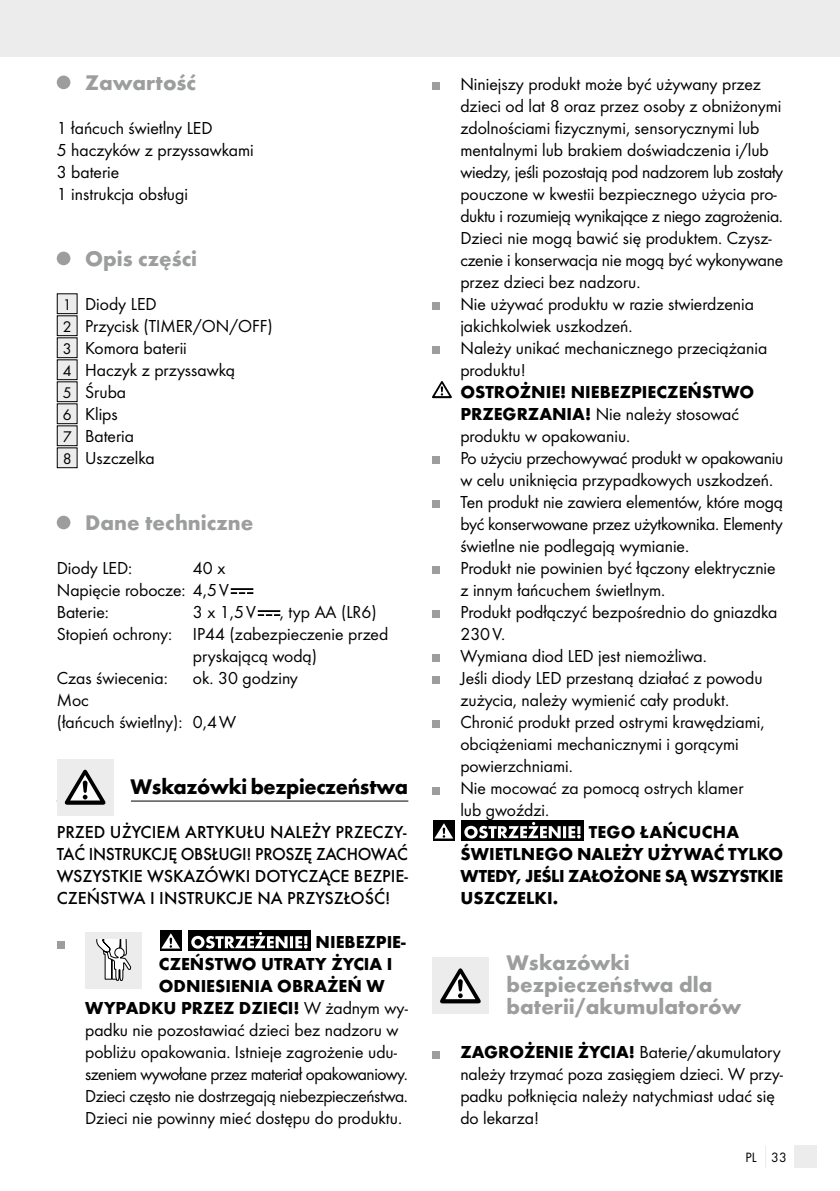
<style>
.page{position:relative;width:840px;height:1191px;background:#fff}
.page>*{position:absolute;margin:0;border:0;box-sizing:border-box;transform-origin:0 0}
.t1{font:700 22px/22px "Futura";color:#9c9d9d}
.t2{font:700 22px "Futura";letter-spacing:-.015em;color:#000}
.t3{font:18px/22px "Futura Boo";color:#000}
.t4{font:700 18px/22px "Futura";color:#000}
.t5{font:500 18px/22px "Futura";color:#000;text-align:justify}
.t6{font:14px "Futura Boo";color:#000}
.s1{font-size:16px}
.s2{font-family:"Futura Boo";font-weight:400}
.s3{font-family:"Futura";font-weight:700}
</style>
<div class="page">
<div style="left:0;top:0;width:839px;height:57px;background:#ececec"></div>
<div style="left:794px;top:1145px;width:22px;height:23px;background:#ececec"></div>
<div style="left:57px;top:76px;width:13px;height:13px;background:#9c9d9d;border-radius:50%"></div>
<div style="left:57px;top:252px;width:13px;height:13px;background:#9c9d9d;border-radius:50%"></div>
<div style="left:57px;top:294px;width:20px;height:20px;background:#ececec"></div>
<div style="left:57px;top:293px;width:21px;height:21px;border:1px solid #000"></div>
<div style="left:57px;top:316px;width:20px;height:20px;background:#ececec"></div>
<div style="left:57px;top:315px;width:21px;height:21px;border:1px solid #000"></div>
<div style="left:57px;top:338px;width:20px;height:20px;background:#ececec"></div>
<div style="left:57px;top:337px;width:21px;height:21px;border:1px solid #000"></div>
<div style="left:57px;top:360px;width:20px;height:20px;background:#ececec"></div>
<div style="left:57px;top:359px;width:21px;height:21px;border:1px solid #000"></div>
<div style="left:57px;top:382px;width:20px;height:20px;background:#ececec"></div>
<div style="left:57px;top:381px;width:21px;height:21px;border:1px solid #000"></div>
<div style="left:57px;top:404px;width:20px;height:20px;background:#ececec"></div>
<div style="left:57px;top:403px;width:21px;height:21px;border:1px solid #000"></div>
<div style="left:57px;top:426px;width:20px;height:20px;background:#ececec"></div>
<div style="left:57px;top:425px;width:21px;height:21px;border:1px solid #000"></div>
<div style="left:57px;top:448px;width:20px;height:20px;background:#ececec"></div>
<div style="left:57px;top:447px;width:21px;height:21px;border:1px solid #000"></div>
<hr style="left:57px;top:800px;width:351px;height:1px;background:#000">
<div style="left:57px;top:516px;width:13px;height:13px;background:#9c9d9d;border-radius:50%"></div>
<svg style="left:231px;top:589px;width:22px;height:5px"></svg>
<svg style="left:258px;top:611px;width:22px;height:5px"></svg>
<div style="left:113px;top:759px;width:17px;height:56px;background:#fff"></div>
<div style="left:57px;top:759px;width:56px;height:56px;background:#ececec"></div>
<svg style="left:65px;top:769px;width:40px;height:35px"></svg>
<div style="left:57px;top:940px;width:7px;height:8px;background:#9c9d9d"></div>
<div style="left:85px;top:932px;width:57px;height:56px;background:#ececec"></div>
<svg style="left:96px;top:940px;width:35px;height:41px"></svg>
<svg style="left:188px;top:930px;width:123px;height:21px"></svg>
<svg style="left:160px;top:930px;width:21px;height:21px"></svg>
<svg style="left:161px;top:933px;width:19px;height:15px"></svg>
<svg style="left:191px;top:932px;width:116px;height:16px"></svg>
<div style="left:432px;top:82px;width:7px;height:8px;background:#9c9d9d"></div>
<div style="left:432px;top:302px;width:7px;height:8px;background:#9c9d9d"></div>
<div style="left:432px;top:346px;width:7px;height:8px;background:#9c9d9d"></div>
<svg style="left:432px;top:381px;width:19px;height:17px"></svg>
<div style="left:432px;top:456px;width:7px;height:8px;background:#9c9d9d"></div>
<div style="left:432px;top:500px;width:7px;height:8px;background:#9c9d9d"></div>
<div style="left:432px;top:566px;width:7px;height:8px;background:#9c9d9d"></div>
<div style="left:432px;top:610px;width:7px;height:8px;background:#9c9d9d"></div>
<div style="left:432px;top:654px;width:7px;height:8px;background:#9c9d9d"></div>
<div style="left:432px;top:676px;width:7px;height:8px;background:#9c9d9d"></div>
<div style="left:432px;top:720px;width:7px;height:8px;background:#9c9d9d"></div>
<div style="left:432px;top:786px;width:7px;height:8px;background:#9c9d9d"></div>
<svg style="left:461px;top:820px;width:123px;height:21px"></svg>
<svg style="left:433px;top:820px;width:21px;height:21px"></svg>
<svg style="left:434px;top:823px;width:19px;height:15px"></svg>
<svg style="left:464px;top:822px;width:116px;height:16px"></svg>
<div style="left:432px;top:957px;width:56px;height:57px;background:#ececec"></div>
<svg style="left:440px;top:968px;width:40px;height:35px"></svg>
<div style="left:432px;top:1050px;width:7px;height:8px;background:#9c9d9d"></div>
<p class="t1" style="left:85px;top:71px;width:112px">Zawartość</p>
<p class="t3" style="left:57px;top:117px;width:198px">1 łańcuch świetlny LED<br>5 haczyków z przyssawkami<br>3 baterie<br>1 instrukcja obsługi</p>
<p class="t1" style="left:85px;top:247px;width:113px">Opis części</p>
<p class="t3" style="left:63px;top:293px;width:211px"><span class="s1">1</span> Diody LED<br><span class="s1">2</span> Przycisk (TIMER/ON/OFF)<br><span class="s1">3</span> Komora baterii<br><span class="s1">4</span> Haczyk z przyssawką<br><span class="s1">5</span> Śruba<br><span class="s1">6</span> Klips<br><span class="s1">7</span> Bateria<br><span class="s1">8</span> Uszczelka</p>
<p class="t1" style="left:85px;top:511px;width:170px">Dane techniczne</p>
<p class="t3" style="left:57px;top:557px;width:77px">Diody LED:</p>
<p class="t3" style="left:57px;top:557px;width:174px;text-indent:136px">40 x<br>Napięcie robocze: 4,5V<br>Baterie:</p>
<p class="t3" style="left:193px;top:601px;width:64px">3 x 1,5V</p>
<p class="t3" style="left:280px;top:601px;width:98px">, typ AA (LR6)</p>
<p class="t3" style="left:57px;top:623px;width:333px">Stopień ochrony: IP44 (zabezpieczenie przed</p>
<p class="t3" style="left:193px;top:645px;width:126px">pryskającą wodą)</p>
<p class="t3" style="left:57px;top:667px;width:112px">Czas świecenia:</p>
<p class="t3" style="left:193px;top:667px;width:106px">ok. 30 godziny</p>
<p class="t3" style="left:57px;top:689px;width:181px">Moc<br>(łańcuch świetlny): 0,4W</p>
<p class="t2" style="left:130px;top:773px;width:279px">Wskazówki bezpieczeństwa</p>
<p class="t5" style="left:57px;top:821px;width:352px">PRZED UŻYCIEM ARTYKUŁU NALEŻY PRZECZY-TAĆ INSTRUKCJĘ OBSŁUGI! PROSZĘ ZACHOWAĆ WSZYSTKIE WSKAZÓWKI DOTYCZĄCE BEZPIE-CZEŃSTWA I INSTRUKCJE NA PRZYSZŁOŚĆ!</p>
<p class="t4" style="left:315px;top:931px;width:91px">NIEBEZPIE-</p>
<p class="t4" style="left:159px;top:953px;width:235px">CZEŃSTWO UTRATY ŻYCIA I</p>
<p class="t4" style="left:159px;top:975px;width:227px">ODNIESIENIA OBRAŻEŃ W</p>
<p class="t4" style="left:85px;top:997px;width:324px">WYPADKU PRZEZ DZIECI! <span class="s2">W żadnym wy-</span></p>
<p class="t3" style="left:85px;top:1019px;width:324px">padku nie pozostawiać dzieci bez nadzoru w pobliżu opakowania. Istnieje zagrożenie udu&shy;szeniem wywołane przez materiał opakowaniowy.<br>Dzieci często nie dostrzegają niebezpieczeństwa.<br>Dzieci nie powinny mieć dostępu do produktu.</p>
<p class="t3" style="left:460px;top:73px;width:324px">Niniejszy produkt może być używany przez dzieci od lat 8 oraz przez osoby z obniżonymi zdolnościami fizycznymi, sensorycznymi lub mentalnymi lub brakiem doświadczenia i/lub wiedzy, jeśli pozostają pod nadzorem lub zostały pouczone w kwestii bezpiecznego użycia pro&shy;duktu i rozumieją wynikające z niego zagrożenia.<br>Dzieci nie mogą bawić się produktem. Czysz&shy;czenie i konserwacja nie mogą być wykonywane przez dzieci bez nadzoru.<br>Nie używać produktu w razie stwierdzenia jakichkolwiek uszkodzeń.<br>Należy unikać mechanicznego przeciążania produktu!</p>
<p class="t4" style="left:460px;top:381px;width:295px">OSTROŻNIE! NIEBEZPIECZEŃSTWO</p>
<p class="t3" style="left:460px;top:403px;width:324px"><span class="s3">PRZEGRZANIA!</span> Nie należy stosować produktu w opakowaniu.<br>Po użyciu przechowywać produkt w opakowaniu w celu uniknięcia przypadkowych uszkodzeń.<br>Ten produkt nie zawiera elementów, które mogą być konserwowane przez użytkownika. Elementy świetlne nie podlegają wymianie.<br>Produkt nie powinien być łączony elektrycznie z innym łańcuchem świetlnym.<br>Produkt podłączyć bezpośrednio do gniazdka 230V.<br>Wymiana diod LED jest niemożliwa.<br>Jeśli diody LED przestaną działać z powodu zużycia, należy wymienić cały produkt.<br>Chronić produkt przed ostrymi krawędziami, obciążeniami mechanicznymi i gorącymi powierzchniami.<br>Nie mocować za pomocą ostrych klamer<br>lub gwoździ.</p>
<p class="t4" style="left:460px;top:821px;width:324px;text-indent:128px">TEGO ŁAŃCUCHA<br>ŚWIETLNEGO NALEŻY UŻYWAĆ TYLKO<br>WTEDY, JEŚLI ZAŁOŻONE SĄ WSZYSTKIE<br>USZCZELKI.</p>
<p class="t1" style="left:506px;top:951px;width:236px">Wskazówki bezpieczeństwa dla baterii/akumulatorów</p>
<p class="t3" style="left:460px;top:1041px;width:324px"><span class="s3">ZAGROŻENIE ŻYCIA!</span> Baterie/akumulatory należy trzymać poza zasięgiem dzieci. W przy&shy;padku połknięcia należy natychmiast udać się do lekarza!</p>
<p class="t6" style="left:745px;top:1149px;width:43px">PL 33</p>
</div>
